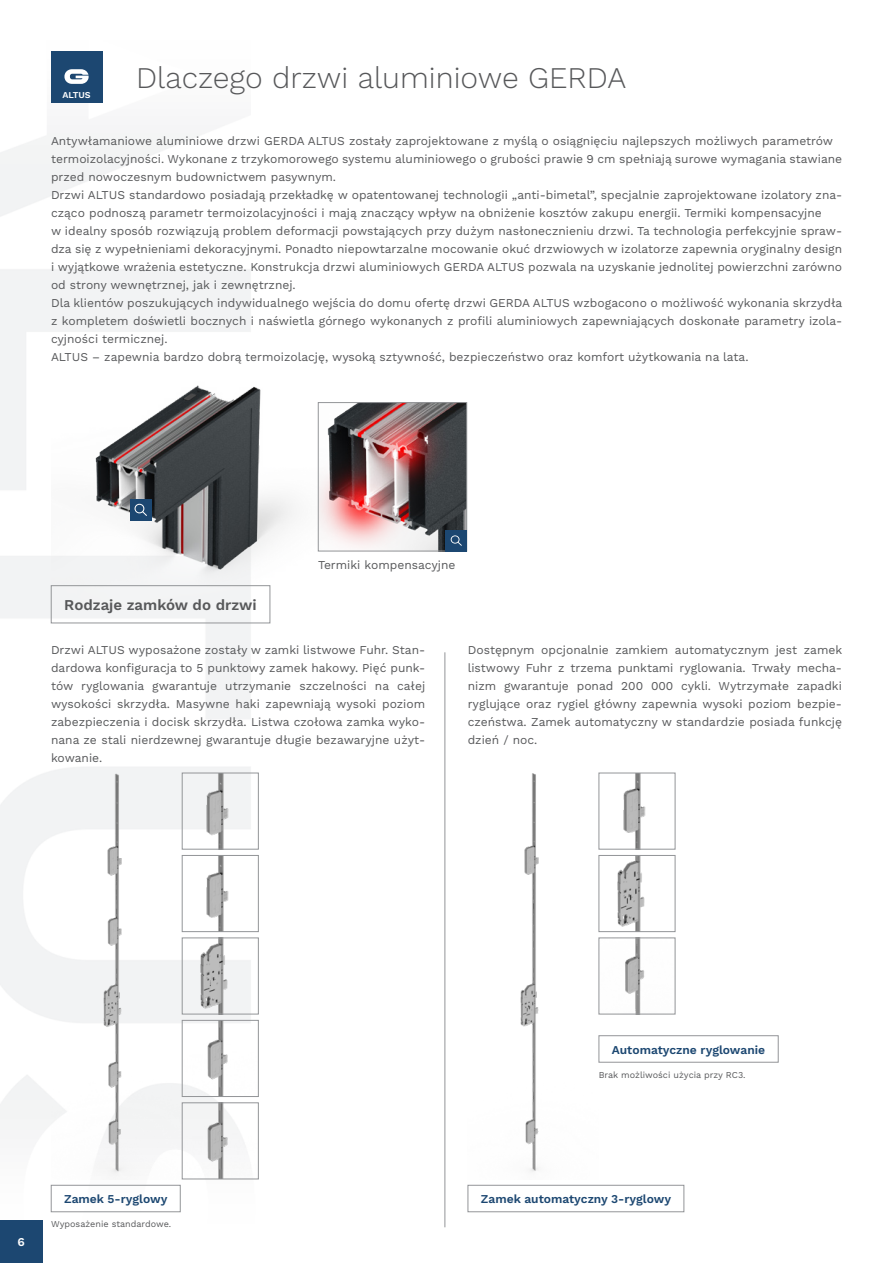
<style>
.page{position:relative;width:893px;height:1263px;background:#fff}
.page>*{position:absolute;margin:0;border:0;box-sizing:border-box;transform-origin:0 0}
.t1{font:300 30px "Work Sans";color:#57585a}
.t2{font:600 15px "Work Sans";color:#57585a}
.tekst_8_10{font:12px/18px "Work Sans";color:#57585a;text-align:justify}
.t3{font:600 12px "Work Sans";color:#1c4771}
.t4{font:600 12px "Work Sans";color:#fff}
.t5{font:9px "Work Sans";color:#57585a}
.t6{font:600 9px "Work Sans";color:#fff}
</style>
<div class="page">
<div style="left:0;top:1220px;width:43px;height:43px;background:#1c4771"></div>
<div style="left:51px;top:51px;width:51px;height:51px;background:#1c4771"></div>
<svg style="left:64px;top:69px;width:25px;height:15px"></svg>
<img style="left:51px;top:385px;width:322px;height:226px">
<div style="left:130px;top:499px;width:21px;height:21px;background:#1c4771"></div>
<svg style="left:135px;top:504px;width:12px;height:12px"></svg>
<img style="left:320px;top:404px;width:145px;height:145px">
<div style="left:318px;top:402px;width:149px;height:149px;border:1px solid #939598"></div>
<div style="left:446px;top:530px;width:21px;height:21px;background:#1c4771"></div>
<svg style="left:451px;top:535px;width:11px;height:11px"></svg>
<div style="left:51px;top:1185px;width:129px;height:27px;border:1px solid #939598"></div>
<div style="left:468px;top:1185px;width:216px;height:27px;border:1px solid #939598"></div>
<div style="left:51px;top:585px;width:219px;height:38px;border:1px solid #939598"></div>
<img style="left:51px;top:773px;width:131px;height:406px">
<img style="left:520px;top:773px;width:79px;height:399px">
<img style="left:184px;top:775px;width:67px;height:72px">
<div style="left:182px;top:773px;width:77px;height:76px;border:1px solid #939598"></div>
<img style="left:206px;top:857px;width:23px;height:73px">
<div style="left:182px;top:855px;width:77px;height:77px;border:1px solid #939598"></div>
<img style="left:184px;top:940px;width:67px;height:72px">
<div style="left:182px;top:938px;width:77px;height:76px;border:1px solid #939598"></div>
<img style="left:184px;top:1022px;width:67px;height:73px">
<div style="left:182px;top:1020px;width:77px;height:77px;border:1px solid #939598"></div>
<img style="left:184px;top:1104px;width:60px;height:73px">
<div style="left:182px;top:1102px;width:77px;height:77px;border:1px solid #939598"></div>
<img style="left:623px;top:775px;width:23px;height:72px">
<div style="left:599px;top:773px;width:76px;height:76px;border:1px solid #939598"></div>
<img style="left:617px;top:857px;width:28px;height:73px">
<div style="left:599px;top:855px;width:76px;height:77px;border:1px solid #939598"></div>
<img style="left:625px;top:940px;width:20px;height:72px">
<div style="left:599px;top:1035px;width:179px;height:27px;border:1px solid #939598"></div>
<hr style="left:445px;top:652px;width:1px;height:575px;background:#939598">
<p class="t6" style="left:62px;top:89px;width:30px">ALTUS</p>
<p class="t1" style="left:136px;top:60px;width:492px">Dlaczego drzwi aluminiowe GERDA</p>
<p class="tekst_8_10" style="left:51px;top:133px;width:784px">Antywłamaniowe aluminiowe drzwi GERDA ALTUS zostały zaprojektowane z myślą o osiągnięciu najlepszych możliwych parametrów</p>
<p class="tekst_8_10" style="left:51px;top:151px;width:793px">termoizolacyjności. Wykonane z trzykomorowego systemu aluminiowego o grubości prawie 9 cm spełniają surowe wymagania stawiane</p>
<p class="tekst_8_10" style="left:51px;top:169px;width:287px">przed nowoczesnym budownictwem pasywnym.</p>
<p class="tekst_8_10" style="left:51px;top:187px;width:793px">Drzwi ALTUS standardowo posiadają przekładkę w opatentowanej technologii „anti-bimetal”, specjalnie zaprojektowane izolatory zna&shy;cząco podnoszą parametr termoizolacyjności i mają znaczący wpływ na obniżenie kosztów zakupu energii. Termiki kompensacyjne</p>
<p class="tekst_8_10" style="left:51px;top:223px;width:793px">w idealny sposób rozwiązują problem deformacji powstających przy dużym nasłonecznieniu drzwi. Ta technologia perfekcyjnie spraw&shy;dza się z wypełnieniami dekoracyjnymi. Ponadto niepowtarzalne mocowanie okuć drzwiowych w izolatorze zapewnia oryginalny design</p>
<p class="tekst_8_10" style="left:51px;top:259px;width:793px">i wyjątkowe wrażenia estetyczne. Konstrukcja drzwi aluminiowych GERDA ALTUS pozwala na uzyskanie jednolitej powierzchni zarówno</p>
<p class="tekst_8_10" style="left:51px;top:277px;width:246px">od strony wewnętrznej, jak i zewnętrznej.</p>
<p class="tekst_8_10" style="left:51px;top:295px;width:793px">Dla klientów poszukujących indywidualnego wejścia do domu ofertę drzwi GERDA ALTUS wzbogacono o możliwość wykonania skrzydła z kompletem doświetli bocznych i naświetla górnego wykonanych z profili aluminiowych zapewniających doskonałe parametry izola&shy;cyjności termicznej.</p>
<p class="tekst_8_10" style="left:51px;top:349px;width:699px">ALTUS – zapewnia bardzo dobrą termoizolację, wysoką sztywność, bezpieczeństwo oraz komfort użytkowania na lata.</p>
<p class="t2" style="left:64px;top:596px;width:194px">Rodzaje zamków do drzwi</p>
<p class="tekst_8_10" style="left:318px;top:556px;width:139px">Termiki kompensacyjne</p>
<p class="tekst_8_10" style="left:51px;top:641px;width:376px">Drzwi ALTUS wyposażone zostały w zamki listwowe Fuhr. Stan&shy;dardowa konfiguracja to 5 punktowy zamek hakowy. Pięć punk&shy;tów ryglowania gwarantuje utrzymanie szczelności na całej wysokości skrzydła. Masywne haki zapewniają wysoki poziom zabezpieczenia i docisk skrzydła. Listwa czołowa zamka wyko&shy;nana ze stali nierdzewnej gwarantuje długie bezawaryjne użyt&shy;kowanie.</p>
<p class="tekst_8_10" style="left:468px;top:641px;width:376px">Dostępnym opcjonalnie zamkiem automatycznym jest zamek listwowy Fuhr z trzema punktami ryglowania. Trwały mecha&shy;nizm gwarantuje ponad 200 000 cykli. Wytrzymałe zapadki ryglujące oraz rygiel główny zapewnia wysoki poziom bezpie&shy;czeństwa. Zamek automatyczny w standardzie posiada funkcję dzień / noc.</p>
<p class="t3" style="left:612px;top:1042px;width:155px">Automatyczne ryglowanie</p>
<p class="t5" style="left:599px;top:1069px;width:148px">Brak możliwości użycia przy RC3.</p>
<p class="t4" style="left:18px;top:1235px;width:9px">6</p>
<p class="t3" style="left:64px;top:1192px;width:105px">Zamek 5-ryglowy</p>
<p class="t3" style="left:481px;top:1192px;width:192px">Zamek automatyczny 3-ryglowy</p>
<p class="t5" style="left:51px;top:1219px;width:122px">Wyposażenie standardowe.</p>
</div>
